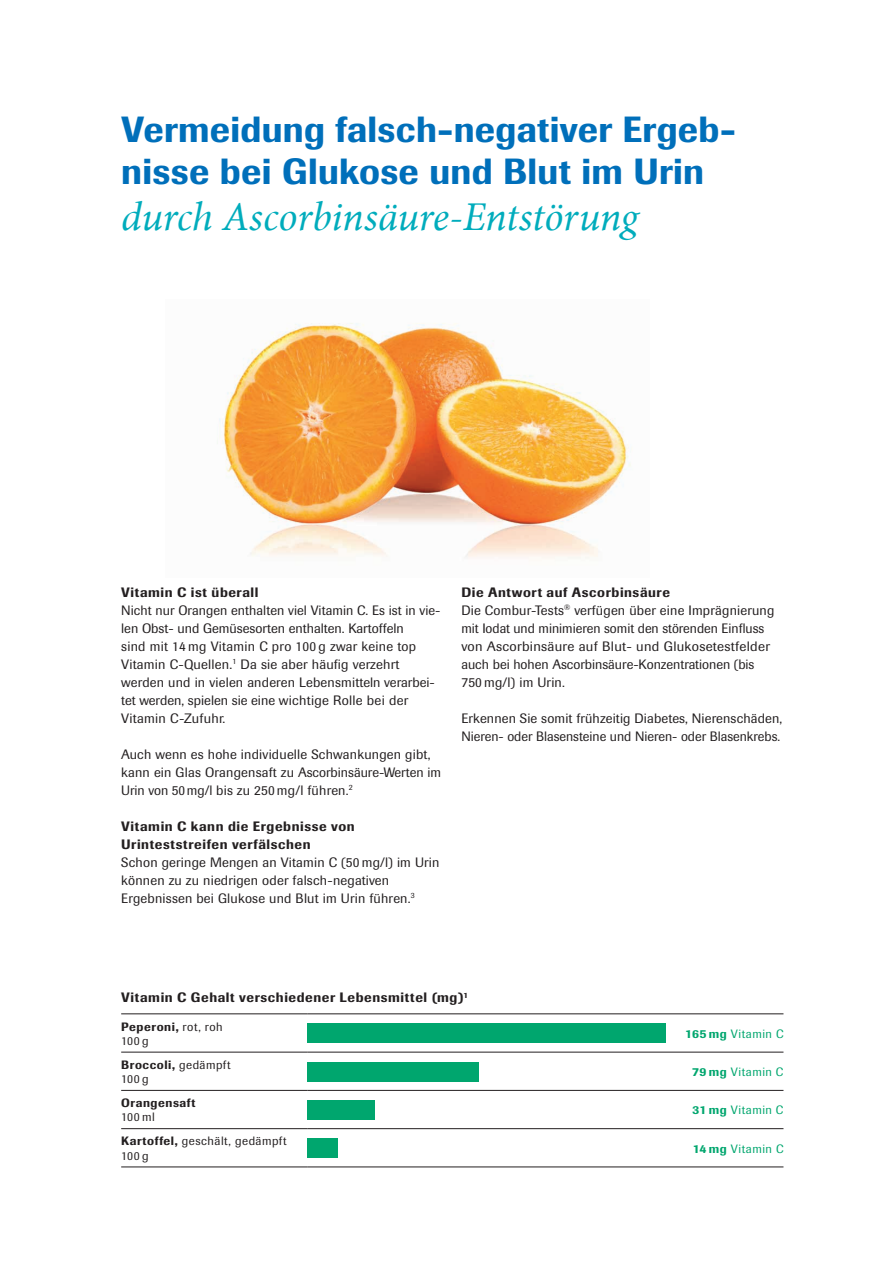
<style>
.page{position:relative;width:893px;height:1263px;background:#fff}
.page>*{position:absolute;margin:0;border:0;box-sizing:border-box;transform-origin:0 0}
.t1{font:italic 40.5px "Minion";letter-spacing:-.005em;color:#00acbc}
.t2{font:500 36px/42px "Imago Pro";letter-spacing:.005em;color:#006fba}
.t3{font:13.5px/18px "Imago Pro";letter-spacing:.015em;color:#231f20}
.t4{font:500 13.5px/18px "Imago Pro";letter-spacing:.04em;color:#231f20}
.t5{font:500 13.5px "Imago";letter-spacing:.045em;color:#231f20}
.t6{font:12px/14.4px "Imago";letter-spacing:.04em;color:#231f20}
.t7{font:12px "Imago";letter-spacing:.04em;color:#00a66e}
.t8{font:500 12px "Imago";letter-spacing:.05em;color:#231f20}
.s1{font-weight:500}
</style>
<div class="page">
<div style="left:307px;top:1023px;width:358px;height:19px;background:#00a66e"></div>
<div style="left:307px;top:1100px;width:68px;height:19px;background:#00a66e"></div>
<div style="left:307px;top:1062px;width:172px;height:19px;background:#00a66e"></div>
<div style="left:307px;top:1138px;width:31px;height:19px;background:#00a66e"></div>
<hr style="left:121px;top:1013px;width:186px;height:1px;background:#231f20">
<hr style="left:307px;top:1013px;width:476px;height:1px;background:#231f20">
<hr style="left:121px;top:1052px;width:186px;height:1px;background:#231f20">
<hr style="left:307px;top:1052px;width:476px;height:1px;background:#231f20">
<hr style="left:121px;top:1090px;width:186px;height:1px;background:#231f20">
<hr style="left:307px;top:1090px;width:476px;height:1px;background:#231f20">
<hr style="left:121px;top:1128px;width:186px;height:1px;background:#231f20">
<hr style="left:307px;top:1128px;width:476px;height:1px;background:#231f20">
<hr style="left:121px;top:1166px;width:186px;height:1px;background:#231f20">
<hr style="left:307px;top:1166px;width:476px;height:1px;background:#231f20">
<img style="left:217px;top:323px;width:414px;height:236px">
<h2 class="t2" style="left:121px;top:108px;width:616px">Vermeidung falsch-negativer Ergeb&shy;nisse bei Glukose und Blut im Urin</h2>
<h1 class="t1" style="left:121px;top:189px;width:518px">durch Ascorbinsäure-Entstörung</h1>
<p class="t5" style="left:121px;top:584px;width:139px">Vitamin C ist überall</p>
<p class="t3" style="left:121px;top:601px;width:321px">Nicht nur Orangen enthalten viel Vitamin C. Es ist in vie&shy;len Obst- und Gemüsesorten enthalten. Kartoffeln<br>sind mit 14 mg Vitamin C pro 100 g zwar keine top Vitamin C-Quellen.<sup>1</sup> Da sie aber häufig verzehrt werden und in vielen anderen Lebensmitteln verarbei&shy;tet werden, spielen sie eine wichtige Rolle bei der Vitamin C-Zufuhr.</p>
<p class="t3" style="left:121px;top:745px;width:321px">Auch wenn es hohe individuelle Schwankungen gibt, kann ein Glas Orangensaft zu Ascorbinsäure-Werten im<br>Urin von 50mg/l bis zu 250mg/l führen.<sup>2</sup></p>
<p class="t4" style="left:121px;top:817px;width:235px">Vitamin C kann die Ergebnisse von<br>Urinteststreifen verfälschen</p>
<p class="t3" style="left:121px;top:853px;width:320px">Schon geringe Mengen an Vitamin C (50mg/l) im Urin können zu zu niedrigen oder falsch-negativen<br>Ergebnissen bei Glukose und Blut im Urin führen.<sup>3</sup></p>
<p class="t5" style="left:461px;top:584px;width:210px">Die Antwort auf Ascorbinsäure</p>
<p class="t3" style="left:461px;top:601px;width:315px">Die Combur-Tests<sup>®</sup> verfügen über eine Imprägnierung mit Iodat und minimieren somit den störenden Einfluss von Ascorbinsäure auf Blut- und Glukosetestfelder auch bei hohen Ascorbinsäure-Konzentrationen (bis 750mg/l) im Urin.</p>
<p class="t3" style="left:461px;top:709px;width:323px">Erkennen Sie somit frühzeitig Diabetes, Nierenschäden,<br>Nieren- oder Blasensteine und Nieren- oder Blasenkrebs.</p>
<p class="t4" style="left:121px;top:988px;width:348px">Vitamin C Gehalt verschiedener Lebensmittel (mg)<sup>1</sup></p>
<p class="t6" style="left:121px;top:1019px;width:103px"><span class="s1">Peperoni,</span> rot, roh<br>100 g</p>
<p class="t7" style="left:685px;top:1026px;width:100px"><span class="s1">165 mg</span> Vitamin C</p>
<p class="t6" style="left:121px;top:1057px;width:111px"><span class="s1">Broccoli,</span> gedämpft<br>100 g</p>
<p class="t7" style="left:692px;top:1065px;width:93px"><span class="s1">79 mg</span> Vitamin C</p>
<p class="t8" style="left:121px;top:1095px;width:76px">Orangensaft</p>
<p class="t6" style="left:121px;top:1110px;width:35px">100 ml</p>
<p class="t7" style="left:692px;top:1103px;width:93px"><span class="s1">31 mg</span> Vitamin C</p>
<p class="t6" style="left:121px;top:1134px;width:167px"><span class="s1">Kartoffel,</span> geschält, gedämpft<br>100 g</p>
<p class="t7" style="left:693px;top:1141px;width:92px"><span class="s1">14 mg</span> Vitamin C</p>
</div>
